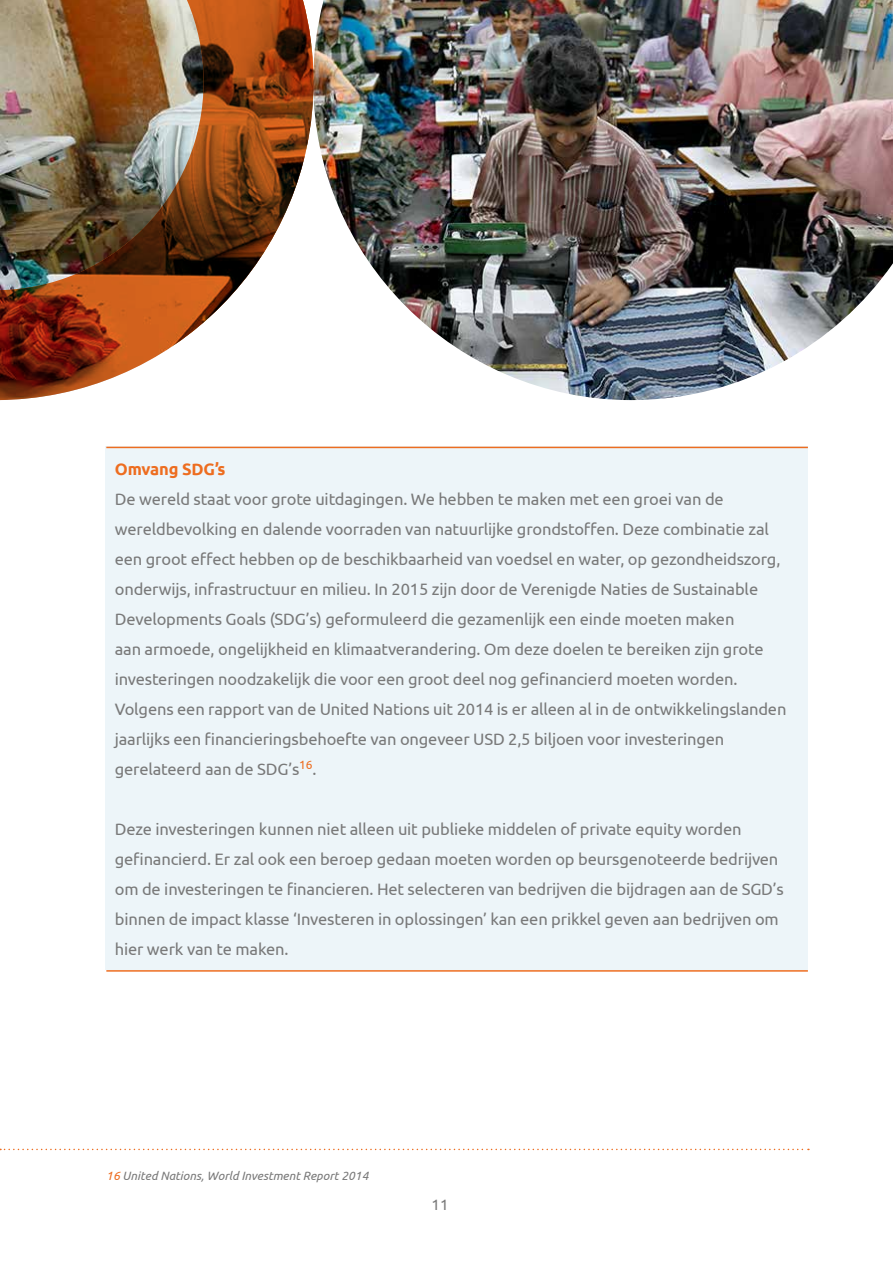
<style>
.page{position:relative;width:893px;height:1263px;background:#fff}
.page>*{position:absolute;margin:0;border:0;box-sizing:border-box;transform-origin:0 0}
.t1{font:16.5px/30px "Ubuntu";letter-spacing:-.01em;color:#797979}
.t2{font:700 16.5px "Ubuntu";letter-spacing:-.01em;color:#ed6d20}
.t3{font:15px "Ubuntu";color:#797979}
.t4{font:italic 12px "Ubuntu";color:#797979}
.s1{color:#ed6d20}
</style>
<div class="page">
<div style="left:106px;top:447px;width:702px;height:523px;background:#edf5f9"></div>
<hr style="left:106px;top:447px;width:702px;height:1px;background:#ed6d20">
<hr style="left:106px;top:970px;width:702px;height:2px;background:#ed6d20">
<svg style="left:0;top:1149px;width:809px;height:1px"></svg>
<img style="left:313px;top:0;width:580px;height:400px">
<img style="left:0;top:0;width:313px;height:400px">
<p class="t2" style="left:115px;top:459px;width:112px">Omvang SDG’s</p>
<p class="t1" style="left:115px;top:484px;width:673px">De wereld staat voor grote uitdagingen. We hebben te maken met een groei van de wereldbevolking en dalende voorraden van natuurlijke grondstoffen. Deze combinatie zal een groot effect hebben op de beschikbaarheid van voedsel en water, op gezondheidszorg, onderwijs, infrastructuur en milieu. In 2015 zijn door de Verenigde Naties de Sustainable Developments Goals (SDG’s) geformuleerd die gezamenlijk een einde moeten maken<br>aan armoede, ongelijkheid en klimaatverandering. Om deze doelen te bereiken zijn grote investeringen noodzakelijk die voor een groot deel nog gefinancierd moeten worden.<br>Volgens een rapport van de United Nations uit 2014 is er alleen al in de ontwikkelingslanden jaarlijks een financieringsbehoefte van ongeveer USD 2,5 biljoen voor investeringen gerelateerd aan de SDG’s<sup>16</sup>.</p>
<p class="t1" style="left:115px;top:814px;width:670px">Deze investeringen kunnen niet alleen uit publieke middelen of private equity worden gefinancierd. Er zal ook een beroep gedaan moeten worden op beursgenoteerde bedrijven om de investeringen te financieren. Het selecteren van bedrijven die bijdragen aan de SGD’s binnen de impact klasse ‘Investeren in oplossingen’ kan een prikkel geven aan bedrijven om hier werk van te maken.</p>
<p class="t4" style="left:106px;top:1168px;width:264px"><span class="s1">16</span> United Nations, World Investment Report 2014</p>
<p class="t3" style="left:432px;top:1196px;width:18px">11</p>
</div>
